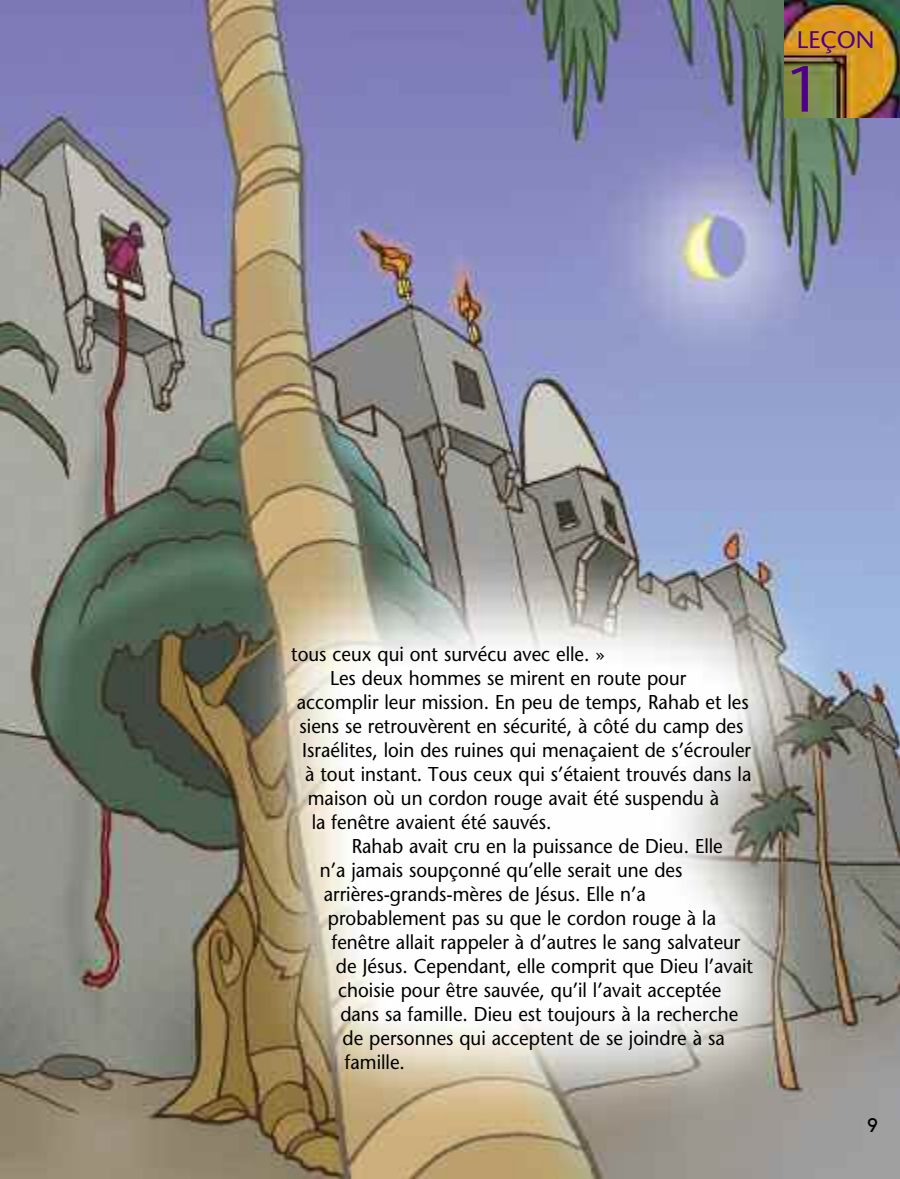
<style>
.page{position:relative;width:900px;height:1179px;background:#fff}
.page>*{position:absolute;margin:0;border:0;box-sizing:border-box;transform-origin:0 0}
.t1{font:64px "Stone Sans";color:#4d0089}
.t2{font:24px "Stone Sans";color:#4d0089}
.t3{font:20px "Stone Sans";color:#000;scale:.94 1}
.t4{font:700 20px "New Garden";color:#000}
</style>
<div class="page">
<img style="left:0;top:0;width:900px;height:1179px">
<img style="left:784px;top:0;width:116px;height:118px">
<p class="t2" style="left:797px;top:30px;width:79px">LEÇON</p>
<h1 class="t1" style="left:786px;top:65px;width:38px">1</h1>
<p class="t3" style="left:291px;top:646px;width:335px">tous ceux qui ont survécu avec elle. »</p>
<p class="t3" style="left:330px;top:670px;width:381px">Les deux hommes se mirent en route pour</p>
<p class="t3" style="left:297px;top:694px;width:482px">accomplir leur mission. En peu de temps, Rahab et les</p>
<p class="t3" style="left:300px;top:718px;width:474px">siens se retrouvèrent en sécurité, à côté du camp des</p>
<p class="t3" style="left:302px;top:742px;width:479px">Israélites, loin des ruines qui menaçaient de s’écrouler</p>
<p class="t3" style="left:305px;top:766px;width:476px">à tout instant. Tous ceux qui s’étaient trouvés dans la</p>
<p class="t3" style="left:308px;top:790px;width:439px">maison où un cordon rouge avait été suspendu à</p>
<p class="t3" style="left:312px;top:814px;width:257px">la fenêtre avaient été sauvés.</p>
<p class="t3" style="left:352px;top:838px;width:396px">Rahab avait cru en la puissance de Dieu. Elle</p>
<p class="t3" style="left:320px;top:862px;width:387px">n’a jamais soupçonné qu’elle serait une des</p>
<p class="t3" style="left:324px;top:886px;width:344px">arrières-grands-mères de Jésus. Elle n’a</p>
<p class="t3" style="left:328px;top:910px;width:415px">probablement pas su que le cordon rouge à la</p>
<p class="t3" style="left:332px;top:934px;width:436px">fenêtre allait rappeler à d’autres le sang salvateur</p>
<p class="t3" style="left:336px;top:958px;width:445px">de Jésus. Cependant, elle comprit que Dieu l’avait</p>
<p class="t3" style="left:338px;top:982px;width:409px">choisie pour être sauvée, qu’il l’avait acceptée</p>
<p class="t3" style="left:340px;top:1006px;width:425px">dans sa famille. Dieu est toujours à la recherche</p>
<p class="t3" style="left:343px;top:1030px;width:408px">de personnes qui acceptent de se joindre à sa</p>
<p class="t3" style="left:345px;top:1054px;width:65px">famille.</p>
<p class="t4" style="left:867px;top:1113px;width:12px">9</p>
</div>
